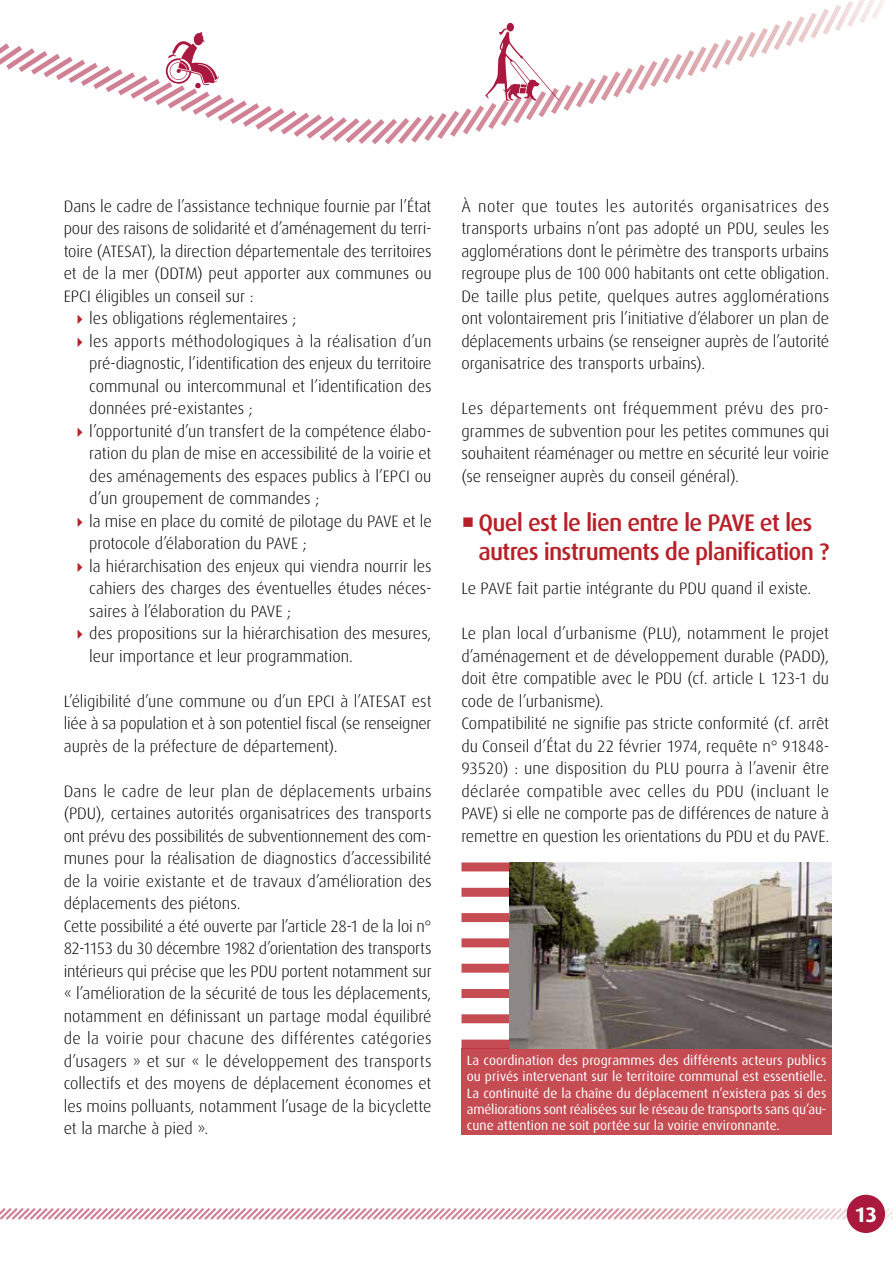
<style>
.page{position:relative;width:893px;height:1263px;background:#fff}
.page>*{position:absolute;margin:0;border:0;box-sizing:border-box;transform-origin:0 0}
.t1{font:500 24px/28.5px "Dax OT";letter-spacing:-.035em;color:#b82028}
.t2{font:700 21px "Dax OT";color:#fff}
.t3{font:300 16.5px/22.5px "Dax OT";color:#000;text-align:justify}
.t4{font:13.5px/16.2px "Dax OT";color:#fff;text-align:justify}
</style>
<div class="page">
<svg style="left:0;top:0;width:885px;height:145px"></svg>
<svg style="left:485px;top:23px;width:74px;height:78px"></svg>
<svg style="left:165px;top:32px;width:54px;height:57px"></svg>
<svg style="left:0;top:1205px;width:893px;height:17px"></svg>
<div style="left:847px;top:1195px;width:38px;height:38px;background:#aa183e;border-radius:50%"></div>
<div style="left:461px;top:1048px;width:371px;height:87px;background:#c64c53"></div>
<div style="left:461px;top:862px;width:48px;height:9px;background:#c64c53"></div>
<div style="left:461px;top:888px;width:48px;height:9px;background:#c64c53"></div>
<div style="left:461px;top:913px;width:48px;height:9px;background:#c64c53"></div>
<div style="left:461px;top:938px;width:48px;height:9px;background:#c64c53"></div>
<div style="left:461px;top:964px;width:48px;height:9px;background:#c64c53"></div>
<div style="left:461px;top:989px;width:48px;height:9px;background:#c64c53"></div>
<div style="left:461px;top:1014px;width:48px;height:9px;background:#c64c53"></div>
<div style="left:461px;top:1039px;width:48px;height:9px;background:#c64c53"></div>
<img style="left:509px;top:863px;width:323px;height:185px">
<p class="t3" style="left:64px;top:195px;width:369px">Dans le cadre de l’assistance technique fournie par l’État</p>
<p class="t3" style="left:64px;top:217px;width:369px">pour des raisons de solidarité et d’aménagement du terri-</p>
<p class="t3" style="left:64px;top:240px;width:369px">toire (ATESAT), la direction départementale des territoires</p>
<p class="t3" style="left:64px;top:262px;width:369px">et de la mer (DDTM) peut apporter aux communes ou</p>
<p class="t3" style="left:64px;top:285px;width:191px">EPCI éligibles un conseil sur :</p>
<p class="t3" style="left:89px;top:307px;width:209px">les obligations réglementaires ;</p>
<p class="t3" style="left:89px;top:330px;width:344px">les apports méthodologiques à la réalisation d’un</p>
<p class="t3" style="left:89px;top:352px;width:344px">pré-diagnostic, l’identification des enjeux du territoire</p>
<p class="t3" style="left:89px;top:375px;width:344px">communal ou intercommunal et l’identification des</p>
<p class="t3" style="left:89px;top:397px;width:165px">données pré-existantes ;</p>
<p class="t3" style="left:89px;top:420px;width:344px">l’opportunité d’un transfert de la compétence élabo-</p>
<p class="t3" style="left:89px;top:442px;width:344px">ration du plan de mise en accessibilité de la voirie et</p>
<p class="t3" style="left:89px;top:465px;width:344px">des aménagements des espaces publics à l’EPCI ou</p>
<p class="t3" style="left:89px;top:487px;width:232px">d’un groupement de commandes ;</p>
<p class="t3" style="left:89px;top:510px;width:344px">la mise en place du comité de pilotage du PAVE et le</p>
<p class="t3" style="left:89px;top:532px;width:219px">protocole d’élaboration du PAVE ;</p>
<p class="t3" style="left:89px;top:555px;width:344px">la hiérarchisation des enjeux qui viendra nourrir les</p>
<p class="t3" style="left:89px;top:577px;width:344px">cahiers des charges des éventuelles études néces-</p>
<p class="t3" style="left:89px;top:600px;width:203px">saires à l’élaboration du PAVE ;</p>
<p class="t3" style="left:89px;top:622px;width:344px">des propositions sur la hiérarchisation des mesures,</p>
<p class="t3" style="left:89px;top:645px;width:265px">leur importance et leur programmation.</p>
<p class="t3" style="left:64px;top:690px;width:369px">L’éligibilité d’une commune ou d’un EPCI à l’ATESAT est liée à sa population et à son potentiel fiscal (se renseigner auprès de la préfecture de département).</p>
<p class="t3" style="left:64px;top:780px;width:369px;text-align:left">Dans le cadre de leur plan de déplacements urbains (PDU), certaines autorités organisatrices des transports ont prévu des possibilités de subventionnement des com&shy;munes pour la réalisation de diagnostics d’accessibilité de la voirie existante et de travaux d’amélioration des déplacements des piétons.<br>Cette possibilité a été ouverte par l’article 28-1 de la loi n° 82-1153 du 30 décembre 1982 d’orientation des transports intérieurs qui précise que les PDU portent notamment sur « l’amélioration de la sécurité de tous les déplacements, notamment en définissant un partage modal équilibré de la voirie pour chacune des différentes catégories d’usagers » et sur « le développement des transports collectifs et des moyens de déplacement économes et les moins polluants, notamment l’usage de la bicyclette et la marche à pied ».</p>
<p class="t3" style="left:461px;top:195px;width:369px">À noter que toutes les autorités organisatrices des transports urbains n’ont pas adopté un PDU, seules les agglomérations dont le périmètre des transports urbains regroupe plus de 100 000 habitants ont cette obligation.<br>De taille plus petite, quelques autres agglomérations ont volontairement pris l’initiative d’élaborer un plan de déplacements urbains (se renseigner auprès de l’autorité organisatrice des transports urbains).</p>
<p class="t3" style="left:461px;top:397px;width:369px">Les départements ont fréquemment prévu des pro&shy;grammes de subvention pour les petites communes qui souhaitent réaménager ou mettre en sécurité leur voirie (se renseigner auprès du conseil général).</p>
<h1 class="t1" style="left:478px;top:509px;width:352px">Quel est le lien entre le PAVE et les autres instruments de planification ?</h1>
<p class="t3" style="left:461px;top:577px;width:352px">Le PAVE fait partie intégrante du PDU quand il existe.</p>
<p class="t3" style="left:461px;top:622px;width:369px;text-align:left">Le plan local d’urbanisme (PLU), notamment le projet d’aménagement et de développement durable (PADD), doit être compatible avec le PDU (cf. article L 123-1 du code de l’urbanisme).<br>Compatibilité ne signifie pas stricte conformité (cf. arrêt du Conseil d’État du 22 février 1974, requête n° 91848- 93520) : une disposition du PLU pourra à l’avenir être déclarée compatible avec celles du PDU (incluant le PAVE) si elle ne comporte pas de différences de nature à remettre en question les orientations du PDU et du PAVE.</p>
<p class="t4" style="left:467px;top:1052px;width:361px">La coordination des programmes des différents acteurs publics ou privés intervenant sur le territoire communal est essentielle.<br>La continuité de la chaîne du déplacement n’existera pas si des améliorations sont réalisées sur le réseau de transports sans qu’au&shy;cune attention ne soit portée sur la voirie environnante.</p>
<p class="t2" style="left:855px;top:1203px;width:24px">13</p>
</div>
